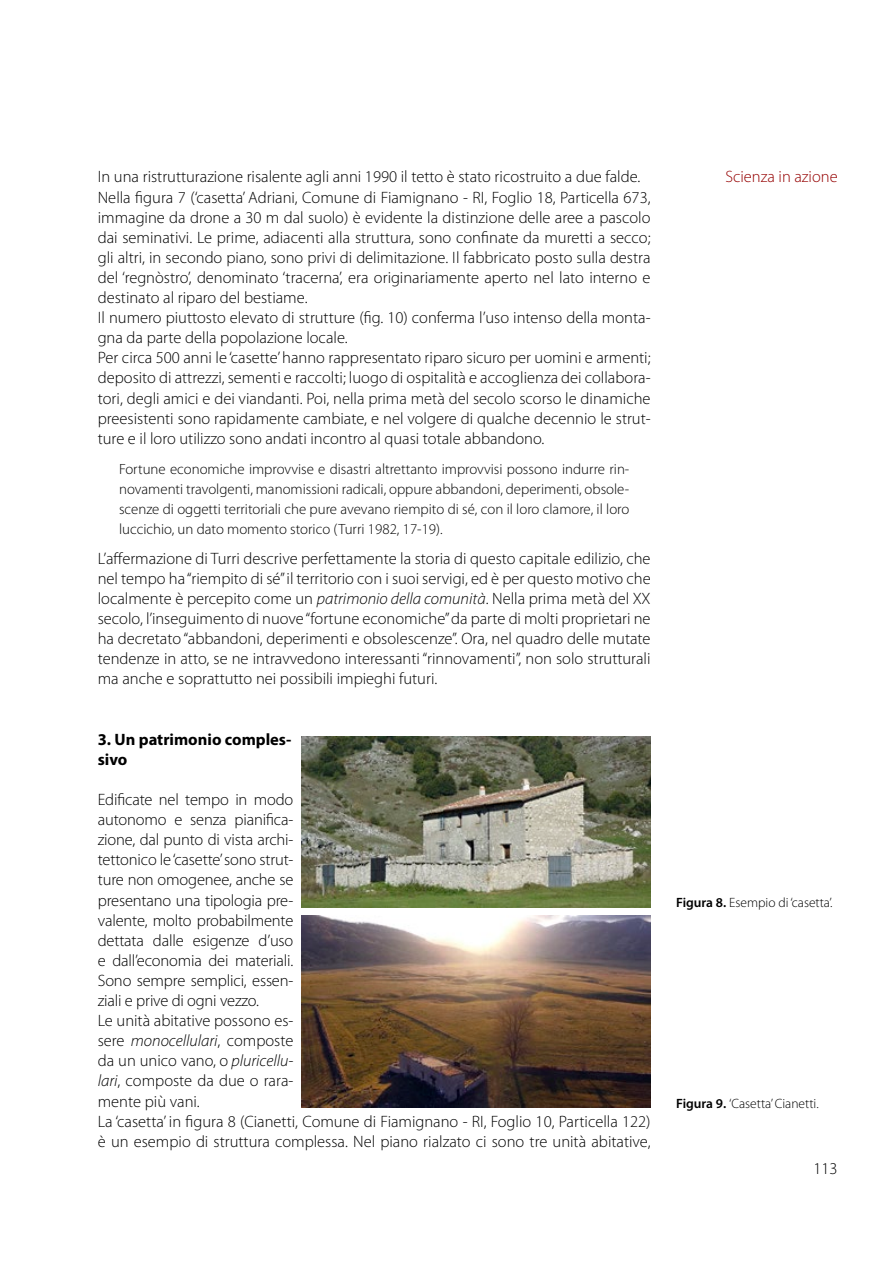
<style>
.page{position:relative;width:893px;height:1263px;background:#fff}
.page>*{position:absolute;margin:0;border:0;box-sizing:border-box;transform-origin:0 0}
.t1{font:300 16.5px/20.1px "Myriad Pro";color:#000}
.t2{font:700 16.5px/20.1px "Myriad Pro";color:#000}
.t3{font:300 16.5px "Myriad Pro";color:#950000}
.t4{font:300 14.85px/20.1px "Myriad Pro";color:#000;text-align:justify}
.t5{font:300 13.5px "Myriad Pro";color:#000}
.s1{font-style:italic}
.s2{font-weight:600}
</style>
<div class="page">
<img style="left:302px;top:737px;width:349px;height:170px">
<img style="left:302px;top:915px;width:349px;height:193px">
<p class="t1" style="left:98px;top:167px;width:554px">In una ristrutturazione risalente agli anni 1990 il tetto è stato ricostruito a due falde.<br>Nella figura 7 (‘casetta’ Adriani, Comune di Fiamignano - RI, Foglio 18, Particella 673, immagine da drone a 30 m dal suolo) è evidente la distinzione delle aree a pascolo dai seminativi. Le prime, adiacenti alla struttura, sono confinate da muretti a secco; gli altri, in secondo piano, sono privi di delimitazione. Il fabbricato posto sulla destra del ‘regnòstro’, denominato ‘tracerna’, era originariamente aperto nel lato interno e destinato al riparo del bestiame.<br>Il numero piuttosto elevato di strutture (fig. 10) conferma l’uso intenso della monta&shy;gna da parte della popolazione locale.<br>Per circa 500 anni le ‘casette’ hanno rappresentato riparo sicuro per uomini e armenti; deposito di attrezzi, sementi e raccolti; luogo di ospitalità e accoglienza dei collabora&shy;tori, degli amici e dei viandanti. Poi, nella prima metà del secolo scorso le dinamiche preesistenti sono rapidamente cambiate, e nel volgere di qualche decennio le strut&shy;ture e il loro utilizzo sono andati incontro al quasi totale abbandono.</p>
<p class="t4" style="left:119px;top:459px;width:512px">Fortune economiche improvvise e disastri altrettanto improvvisi possono indurre rin&shy;novamenti travolgenti, manomissioni radicali, oppure abbandoni, deperimenti, obsole&shy;scenze di oggetti territoriali che pure avevano riempito di sé, con il loro clamore, il loro luccichio, un dato momento storico (Turri 1982, 17-19).</p>
<p class="t1" style="left:98px;top:549px;width:554px;text-align:justify">L’affermazione di Turri descrive perfettamente la storia di questo capitale edilizio, che nel tempo ha “riempito di sé” il territorio con i suoi servigi, ed è per questo motivo che localmente è percepito come un <span class="s1">patrimonio della comunità</span>. Nella prima metà del XX secolo, l’inseguimento di nuove “fortune economiche” da parte di molti proprietari ne ha decretato “abbandoni, deperimenti e obsolescenze”. Ora, nel quadro delle mutate tendenze in atto, se ne intravvedono interessanti “rinnovamenti”, non solo strutturali ma anche e soprattutto nei possibili impieghi futuri.</p>
<p class="t2" style="left:98px;top:729px;width:195px">3. Un patrimonio comples&shy;sivo</p>
<p class="t1" style="left:98px;top:790px;width:554px">Edificate nel tempo in modo<br>autonomo e senza pianifica-<br>zione, dal punto di vista archi-<br>tettonico le ‘casette’ sono strut-<br>ture non omogenee, anche se<br>presentano una tipologia pre-<br>valente, molto probabilmente<br>dettata dalle esigenze d’uso<br>e dall’economia dei materiali.<br>Sono sempre semplici, essen-<br>ziali e prive di ogni vezzo.<br>Le unità abitative possono es-<br>sere <span class="s1">monocellulari</span>, composte<br>da un unico vano, o <span class="s1">pluricellu-<br>lari</span>, composte da due o rara-<br>mente più vani.<br>La ‘casetta’ in figura 8 (Cianetti, Comune di Fiamignano - RI, Foglio 10, Particella 122) è un esempio di struttura complessa. Nel piano rialzato ci sono tre unità abitative,</p>
<p class="t3" style="left:725px;top:168px;width:114px">Scienza in azione</p>
<p class="t5" style="left:676px;top:895px;width:158px"><span class="s2">Figura 8.</span> Esempio di ‘casetta’.</p>
<p class="t5" style="left:676px;top:1096px;width:144px"><span class="s2">Figura 9.</span> ‘Casetta’ Cianetti.</p>
<p class="t1" style="left:813px;top:1158px;width:26px">113</p>
</div>
